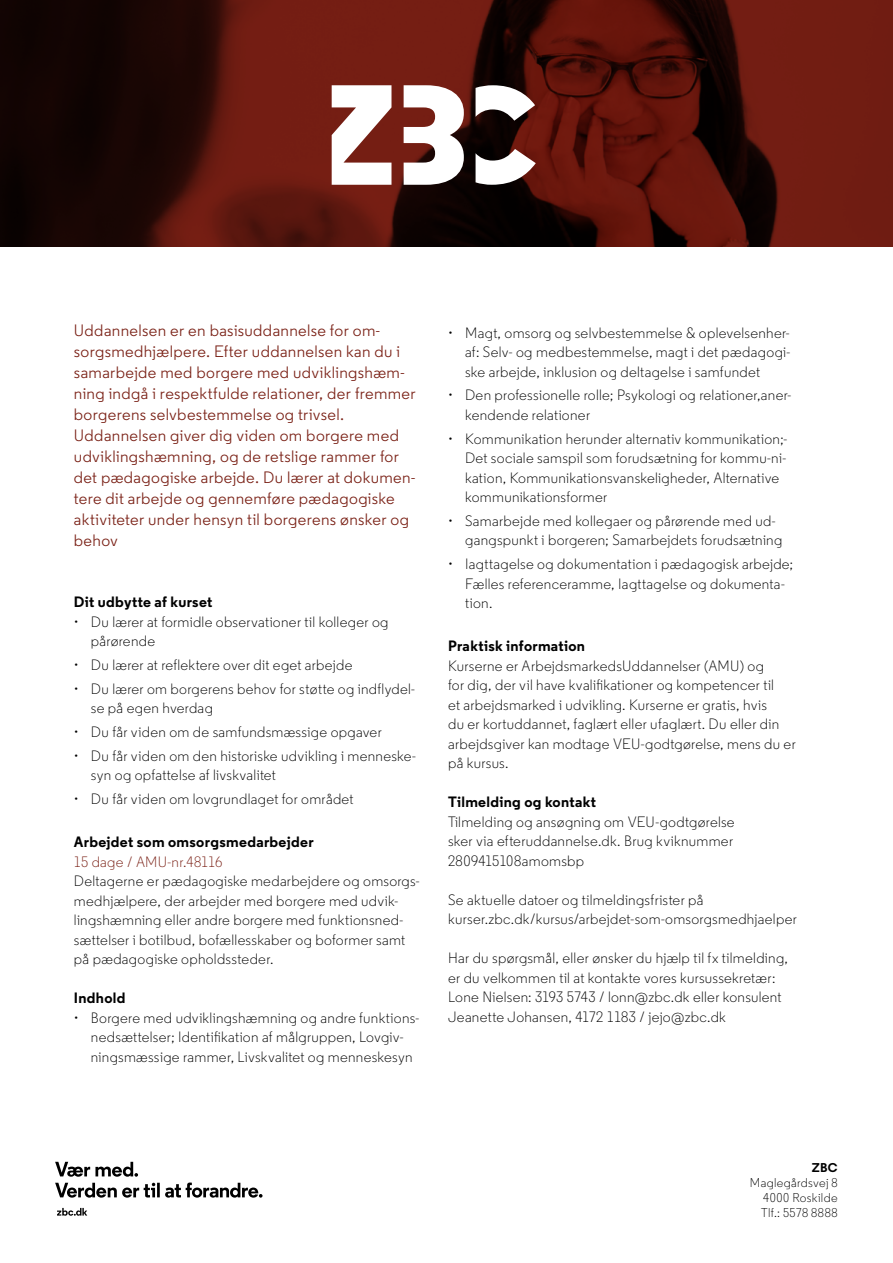
<style>
.page{position:relative;width:893px;height:1263px;background:#fff}
.page>*{position:absolute;margin:0;border:0;box-sizing:border-box;transform-origin:0 0}
.Intro_til_brødtekst{font:16.5px/21px "Regular PRO";letter-spacing:.02em;color:#791f14}
.Brød_-_P{font:300 15px/19.5px "Regular PRO";letter-spacing:.02em;color:#000}
.Mellemrubrik{font:700 15px "Regular PRO";letter-spacing:.02em;color:#000}
.Brød_-_P-2{font:300 15px "Regular PRO";letter-spacing:.02em;color:#791f14}
.t1{font:300 12.75px/15px "Regular PRO";letter-spacing:.025em;color:#000;text-align:right}
.s1{font-weight:700}
</style>
<div class="page">
<svg style="left:55px;top:1162px;width:208px;height:35px"></svg>
<svg style="left:57px;top:1208px;width:30px;height:7px"></svg>
<svg style="left:0;top:0;width:893px;height:247px"></svg>
<svg style="left:476px;top:85px;width:59px;height:36px"></svg>
<svg style="left:476px;top:149px;width:60px;height:36px"></svg>
<svg style="left:332px;top:85px;width:59px;height:100px"></svg>
<svg style="left:404px;top:85px;width:60px;height:100px"></svg>
<p class="Intro_til_brødtekst" style="left:74px;top:319px;width:343px">Uddannelsen er en basisuddannelse for om&shy;sorgsmedhjælpere. Efter uddannelsen kan du i samarbejde med borgere med udviklingshæm&shy;ning indgå i respektfulde relationer, der fremmer borgerens selvbestemmelse og trivsel.</p>
<p class="Intro_til_brødtekst" style="left:74px;top:424px;width:343px">Uddannelsen giver dig viden om borgere med udviklingshæmning, og de retslige rammer for det pædagogiske arbejde. Du lærer at dokumen&shy;tere dit arbejde og gennemføre pædagogiske aktiviteter under hensyn til borgerens ønsker og behov</p>
<p class="Mellemrubrik" style="left:74px;top:592px;width:140px">Dit udbytte af kurset</p>
<p class="Brød_-_P" style="left:91px;top:612px;width:299px;text-indent:-17px">• Du lærer at formidle observationer til kolleger og pårørende</p>
<p class="Brød_-_P" style="left:74px;top:655px;width:280px">• Du lærer at reflektere over dit eget arbejde</p>
<p class="Brød_-_P" style="left:91px;top:679px;width:326px;text-indent:-17px">• Du lærer om borgerens behov for støtte og indflydel&shy;se på egen hverdag</p>
<p class="Brød_-_P" style="left:74px;top:722px;width:309px">• Du får viden om de samfundsmæssige opgaver</p>
<p class="Brød_-_P" style="left:91px;top:746px;width:326px;text-indent:-17px">• Du får viden om den historiske udvikling i menneske&shy;syn og opfattelse af livskvalitet</p>
<p class="Brød_-_P" style="left:74px;top:789px;width:281px">• Du får viden om lovgrundlaget for området</p>
<p class="Mellemrubrik" style="left:74px;top:832px;width:241px">Arbejdet som omsorgsmedarbejder</p>
<p class="Brød_-_P-2" style="left:74px;top:852px;width:150px">15 dage / AMU-nr.48116</p>
<p class="Brød_-_P" style="left:74px;top:871px;width:347px">Deltagerne er pædagogiske medarbejdere og omsorgs&shy;medhjælpere, der arbejder med borgere med udvik&shy;lingshæmning eller andre borgere med funktionsned&shy;sættelser i botilbud, bofællesskaber og boformer samt på pædagogiske opholdssteder.</p>
<p class="Mellemrubrik" style="left:74px;top:988px;width:53px">Indhold</p>
<p class="Brød_-_P" style="left:91px;top:1008px;width:330px;text-indent:-17px">• Borgere med udviklingshæmning og andre funktions&shy;nedsættelser; Identifikation af målgruppen, Lovgiv&shy;ningsmæssige rammer, Livskvalitet og menneskesyn</p>
<p class="Brød_-_P" style="left:465px;top:323px;width:327px;text-align:justify;text-indent:-17px">• Magt, omsorg og selvbestemmelse &amp; oplevelsenher&shy;af: Selv- og medbestemmelse, magt i det pædagogi&shy;ske arbejde, inklusion og deltagelse i samfundet</p>
<p class="Brød_-_P" style="left:465px;top:385px;width:328px;text-indent:-17px">• Den professionelle rolle; Psykologi og relationer,aner&shy;kendende relationer</p>
<p class="Brød_-_P" style="left:465px;top:429px;width:323px;text-indent:-17px">• Kommunikation herunder alternativ kommunikation;- Det sociale samspil som forudsætning for kommu-ni&shy;kation, Kommunikationsvanskeligheder, Alternative kommunikationsformer</p>
<p class="Brød_-_P" style="left:465px;top:511px;width:319px;text-indent:-17px">• Samarbejde med kollegaer og pårørende med ud&shy;gangspunkt i borgeren; Samarbejdets forudsætning</p>
<p class="Brød_-_P" style="left:465px;top:554px;width:330px;text-indent:-17px">• Iagttagelse og dokumentation i pædagogisk arbejde;<br>Fælles referenceramme, Iagttagelse og dokumenta&shy;tion.</p>
<p class="Mellemrubrik" style="left:448px;top:636px;width:138px">Praktisk information</p>
<p class="Brød_-_P" style="left:448px;top:656px;width:349px">Kurserne er ArbejdsmarkedsUddannelser (AMU) og<br>for dig, der vil have kvalifikationer og kompetencer til<br>et arbejdsmarked i udvikling. Kurserne er gratis, hvis<br>du er kortuddannet, faglært eller ufaglært. Du eller din arbejdsgiver kan modtage VEU-godtgørelse, mens du er på kursus.</p>
<p class="Mellemrubrik" style="left:448px;top:792px;width:150px">Tilmelding og kontakt</p>
<p class="Brød_-_P" style="left:448px;top:812px;width:288px;text-align:justify">Tilmelding og ansøgning om VEU-godtgørelse sker via efteruddannelse.dk. Brug kviknummer 2809415108amomsbp</p>
<p class="Brød_-_P" style="left:448px;top:890px;width:257px">Se aktuelle datoer og tilmeldingsfrister på</p>
<p class="Brød_-_P" style="left:448px;top:909px;width:350px">kurser.zbc.dk/kursus/arbejdet-som-omsorgsmedhjaelper</p>
<p class="Brød_-_P" style="left:448px;top:948px;width:341px">Har du spørgsmål, eller ønsker du hjælp til fx tilmelding, er du velkommen til at kontakte vores kursussekretær:<br>Lone Nielsen: 3193 5743 / lonn@zbc.dk eller konsulent Jeanette Johansen, 4172 1183 / jejo@zbc.dk</p>
<p class="t1" style="left:750px;top:1160px;width:89px"><span class="s1">ZBC<br></span>Maglegårdsvej 8<br>4000 Roskilde<br>Tlf.: 5578 8888</p>
</div>
